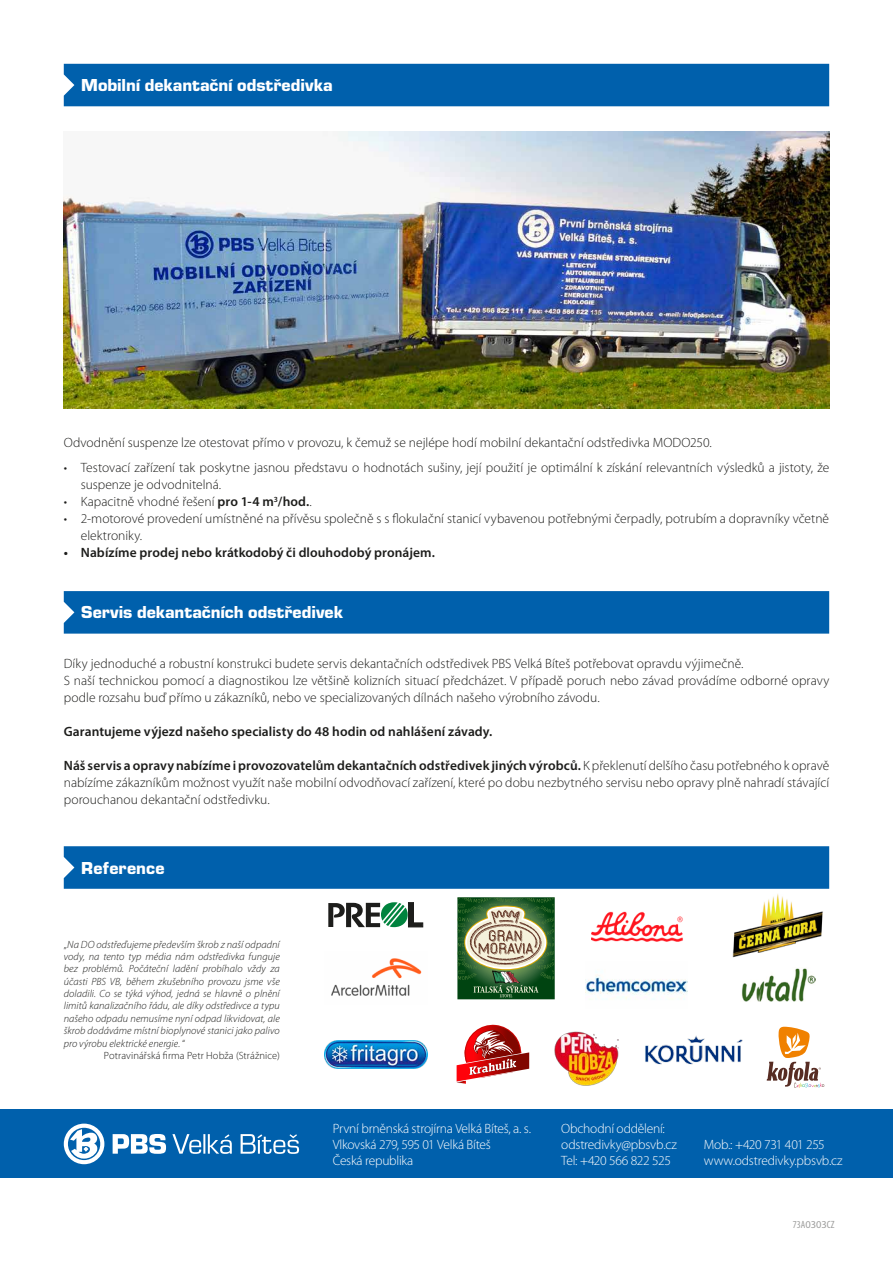
<style>
.page{position:relative;width:893px;height:1263px;background:#fff}
.page>*{position:absolute;margin:0;border:0;box-sizing:border-box;transform-origin:0 0}
.t1{font:900 18px "Eurostile TOT";color:#fff}
.t2{font:300 13.5px/17px "Myriad Pro";color:#1d1d1b}
.t3{font:300 13.5px/16.2px "Myriad Pro";letter-spacing:-.02em;color:#fff}
.t4{font:600 13.5px "Myriad Pro";letter-spacing:.005em;color:#1d1d1b}
.t5{font:italic 300 10.5px/12.5px "Myriad Pro";letter-spacing:.005em;color:#1d1d1b;text-align:justify}
.t6{font:300 10.5px "Myriad Pro";letter-spacing:.01em;color:#1d1d1b}
.t7{font:condensed 10.5px "Myriad Pro";color:#9d9d9c}
.s1{font-weight:600}
.s2{font-style:normal}
.s3{font-stretch:normal}
</style>
<div class="page">
<img style="left:64px;top:132px;width:765px;height:276px">
<div style="left:0;top:1110px;width:893px;height:68px;background:#0060ac"></div>
<svg style="left:64px;top:1123px;width:235px;height:41px"></svg>
<div style="left:64px;top:846px;width:765px;height:43px;background:#0060ac"></div>
<div style="left:64px;top:64px;width:765px;height:42px;background:#0060ac"></div>
<div style="left:64px;top:591px;width:765px;height:43px;background:#0060ac"></div>
<svg style="left:328px;top:902px;width:96px;height:25px"></svg>
<img style="left:331px;top:958px;width:91px;height:38px">
<svg style="left:457px;top:897px;width:98px;height:102px;background:#6b865f"></svg>
<img style="left:591px;top:911px;width:92px;height:31px">
<img style="left:325px;top:1040px;width:102px;height:29px">
<svg style="left:457px;top:1025px;width:72px;height:59px"></svg>
<img style="left:585px;top:972px;width:103px;height:28px">
<img style="left:554px;top:1031px;width:65px;height:55px">
<img style="left:741px;top:968px;width:75px;height:33px">
<img style="left:732px;top:894px;width:91px;height:64px">
<svg style="left:767px;top:1027px;width:57px;height:61px"></svg>
<img style="left:645px;top:1035px;width:98px;height:30px">
<h1 class="t1" style="left:81px;top:75px;width:253px">Mobilní dekantační odstředivka</h1>
<p class="t2" style="left:64px;top:434px;width:650px">Odvodnění suspenze lze otestovat přímo v provozu, k čemuž se nejlépe hodí mobilní dekantační odstředivka MODO250.</p>
<p class="t2" style="left:81px;top:459px;width:750px;text-indent:-17px">• Testovací zařízení tak poskytne jasnou představu o hodnotách sušiny, její použití je optimální k získání relevantních výsledků a jistoty, že suspenze je odvodnitelná.</p>
<p class="t2" style="left:64px;top:493px;width:250px">• Kapacitně vhodné řešení <span class="s1">pro 1-4 m</span><sup>3</sup><span class="s1">/hod.</span>.</p>
<p class="t2" style="left:81px;top:510px;width:750px;text-indent:-17px">• 2-motorové provedení umístněné na přívěsu společně s s flokulační stanicí vybavenou potřebnými čerpadly, potrubím a dopravníky včetně elektroniky.</p>
<p class="t4" style="left:64px;top:544px;width:373px">• Nabízíme prodej nebo krátkodobý či dlouhodobý pronájem.</p>
<h1 class="t1" style="left:81px;top:602px;width:263px">Servis dekantačních odstředivek</h1>
<p class="t2" style="left:64px;top:655px;width:767px">Díky jednoduché a robustní konstrukci budete servis dekantačních odstředivek PBS Velká Bíteš potřebovat opravdu výjimečně.<br>S naší technickou pomocí a diagnostikou lze většině kolizních situací předcházet. V případě poruch nebo závad provádíme odborné opravy podle rozsahu buď přímo u zákazníků, nebo ve specializovaných dílnách našeho výrobního závodu.</p>
<p class="t4" style="left:64px;top:722px;width:430px">Garantujeme výjezd našeho specialisty do 48 hodin od nahlášení závady.</p>
<p class="t2" style="left:64px;top:757px;width:767px;text-align:justify"><span class="s1">Náš servis a opravy nabízíme i provozovatelům dekantačních odstředivek jiných výrobců.</span> K překlenutí delšího času potřebného k opravě nabízíme zákazníkům možnost využít naše mobilní odvodňovací zařízení, které po dobu nezbytného servisu nebo opravy plně nahradí stávající porouchanou dekantační odstředivku.</p>
<h1 class="t1" style="left:81px;top:858px;width:85px">Reference</h1>
<p class="t5" style="left:64px;top:938px;width:218px"><span class="s2">„</span>Na DO odstřeďujeme především škrob z naší odpadní vody, na tento typ média nám odstředivka funguje bez problémů. Počáteční ladění probíhalo vždy za účasti PBS VB, během zkušebního provozu jsme vše doladili. Co se týká výhod, jedná se hlavně o plnění limitů kanalizačního řádu, ale díky odstředivce a typu našeho odpadu nemusíme nyní odpad likvidovat, ale škrob dodáváme místní bioplynové stanici jako palivo pro výrobu elektrické energie. <span class="s2">“</span></p>
<p class="t6" style="left:104px;top:1050px;width:177px">Potravinářská firma Petr Hobža (Strážnice)</p>
<p class="t3" style="left:333px;top:1120px;width:200px">První brněnská strojírna Velká Bíteš, a. s.<br>Vlkovská 279, 595 01 Velká Bíteš<br>Česká republika</p>
<p class="t3" style="left:561px;top:1120px;width:117px">Obchodní oddělení: odstredivky@pbsvb.cz<br>Tel: +420 566 822 525</p>
<p class="t3" style="left:704px;top:1136px;width:140px">Mob.: +420 731 401 255 www.odstredivky.pbsvb.cz</p>
<p class="t7" style="left:793px;top:1218px;width:43px">73A<span class="s3">0303</span>CZ</p>
</div>
